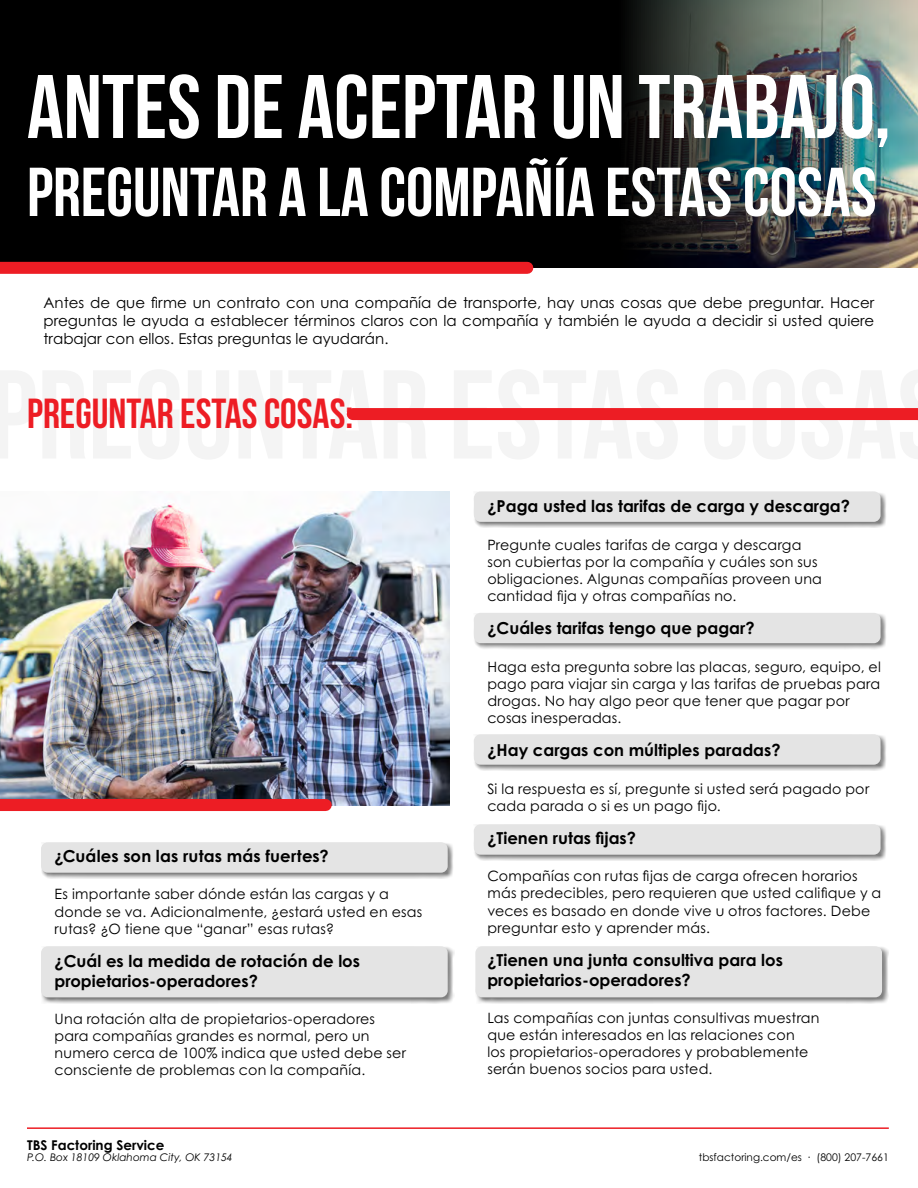
<style>
.page{position:relative;width:918px;height:1188px;background:#fff}
.page>*{position:absolute;margin:0;border:0;box-sizing:border-box;transform-origin:0 0}
.t1{font:90px "Bebas Neue";color:#fff}
.t2{font:69px "Bebas Neue";color:#fff}
.t3{font:700 42px "Bebas Neue";color:#ed1d24}
.t4{font:700 16.5px/19.8px "Century Gothic Pro";color:#000}
.t5{font:15px/18px "Century Gothic Pro";color:#000;text-align:justify}
.t6{font:14.25px/17.1px "Century Gothic Pro";letter-spacing:.015em;color:#000}
.t7{font:700 13.5px "Century Gothic Pro";color:#000}
.t8{font:10.5px "Century Gothic Pro";color:#000}
.t9{font:italic 10.5px "Century Gothic Pro";color:#000}
</style>
<div class="page">
<div style="left:41px;top:946px;width:413px;height:58px;background:#000;opacity:.5"></div>
<div style="left:41px;top:946px;width:407px;height:51px;background:#e4e4e4;border-radius:7px"></div>
<div style="left:474px;top:491px;width:413px;height:37px;background:#000;opacity:.5"></div>
<div style="left:474px;top:491px;width:407px;height:31px;background:#e4e4e4;border-radius:7px"></div>
<div style="left:474px;top:734px;width:413px;height:37px;background:#000;opacity:.5"></div>
<div style="left:474px;top:734px;width:407px;height:31px;background:#e4e4e4;border-radius:7px"></div>
<div style="left:474px;top:824px;width:413px;height:37px;background:#000;opacity:.5"></div>
<div style="left:474px;top:824px;width:407px;height:31px;background:#e4e4e4;border-radius:7px"></div>
<div style="left:475px;top:946px;width:414px;height:58px;background:#000;opacity:.5"></div>
<div style="left:475px;top:946px;width:407px;height:51px;background:#e4e4e4;border-radius:7px"></div>
<div style="left:474px;top:613px;width:413px;height:36px;background:#000;opacity:.5"></div>
<div style="left:474px;top:613px;width:407px;height:30px;background:#e4e4e4;border-radius:7px"></div>
<div style="left:41px;top:842px;width:413px;height:37px;background:#000;opacity:.5"></div>
<div style="left:41px;top:842px;width:407px;height:31px;background:#e4e4e4;border-radius:7px"></div>
<img style="left:0;top:0;width:918px;height:268px">
<div style="left:353px;top:408px;width:565px;height:12px;background:#ed1d24"></div>
<div style="left:0;top:262px;width:527px;height:12px;background:#ed1d24"></div>
<img style="left:0;top:492px;width:450px;height:313px">
<div style="left:0;top:799px;width:326px;height:12px;background:#ed1d24"></div>
<hr style="left:27px;top:1127px;width:862px;height:2px;background:#ed1d24">
<h1 class="t1" style="left:27px;top:58px;width:865px">ANTES DE ACEPTAR UN TRABAJO,</h1>
<h2 class="t2" style="left:27px;top:154px;width:851px">PREGUNTAR A LA COMPAÑÍA ESTAS COSAS</h2>
<p class="t5" style="left:44px;top:294px;width:832px">Antes de que firme un contrato con una compañía de transporte, hay unas cosas que debe preguntar. Hacer preguntas le ayuda a establecer términos claros con la compañía y también le ayuda a decidir si usted quiere trabajar con ellos. Estas preguntas le ayudarán.</p>
<h3 class="t3" style="left:27px;top:391px;width:328px">PREGUNTAR ESTAS COSAS:</h3>
<p class="t4" style="left:55px;top:846px;width:276px">¿Cuáles son las rutas más fuertes?</p>
<p class="t6" style="left:55px;top:886px;width:369px">Es importante saber dónde están las cargas y a donde se va. Adicionalmente, ¿estará usted en esas rutas? ¿O tiene que “ganar” esas rutas?</p>
<p class="t4" style="left:55px;top:951px;width:307px">¿Cuál es la medida de rotación de los propietarios-operadores?</p>
<p class="t6" style="left:55px;top:1010px;width:353px">Una rotación alta de propietarios-operadores para compañías grandes es normal, pero un numero cerca de 100% indica que usted debe ser consciente de problemas con la compañía.</p>
<p class="t4" style="left:487px;top:496px;width:364px">¿Paga usted las tarifas de carga y descarga?</p>
<p class="t6" style="left:487px;top:536px;width:336px">Pregunte cuales tarifas de carga y descarga son cubiertas por la compañía y cuáles son sus obligaciones. Algunas compañías proveen una cantidad fija y otras compañías no.</p>
<p class="t4" style="left:487px;top:618px;width:269px">¿Cuáles tarifas tengo que pagar?</p>
<p class="t6" style="left:487px;top:658px;width:395px">Haga esta pregunta sobre las placas, seguro, equipo, el pago para viajar sin carga y las tarifas de pruebas para drogas. No hay algo peor que tener que pagar por cosas inesperadas.</p>
<p class="t4" style="left:487px;top:740px;width:295px">¿Hay cargas con múltiples paradas?</p>
<p class="t6" style="left:487px;top:780px;width:383px">Si la respuesta es sí, pregunte si usted será pagado por cada parada o si es un pago fijo.</p>
<p class="t4" style="left:487px;top:828px;width:150px">¿Tienen rutas fijas?</p>
<p class="t6" style="left:487px;top:868px;width:395px">Compañías con rutas fijas de carga ofrecen horarios más predecibles, pero requieren que usted califique y a veces es basado en donde vive u otros factores. Debe preguntar esto y aprender más.</p>
<p class="t4" style="left:487px;top:950px;width:297px">¿Tienen una junta consultiva para los propietarios-operadores?</p>
<p class="t6" style="left:487px;top:1009px;width:334px">Las compañías con juntas consultivas muestran que están interesados en las relaciones con<br>los propietarios-operadores y probablemente serán buenos socios para usted.</p>
<p class="t7" style="left:27px;top:1137px;width:139px">TBS Factoring Service</p>
<p class="t9" style="left:27px;top:1151px;width:207px">P.O. Box 18109 Oklahoma City, OK 73154</p>
<p class="t8" style="left:699px;top:1151px;width:191px">tbsfactoring.com/es · (800) 207-7661</p>
</div>
